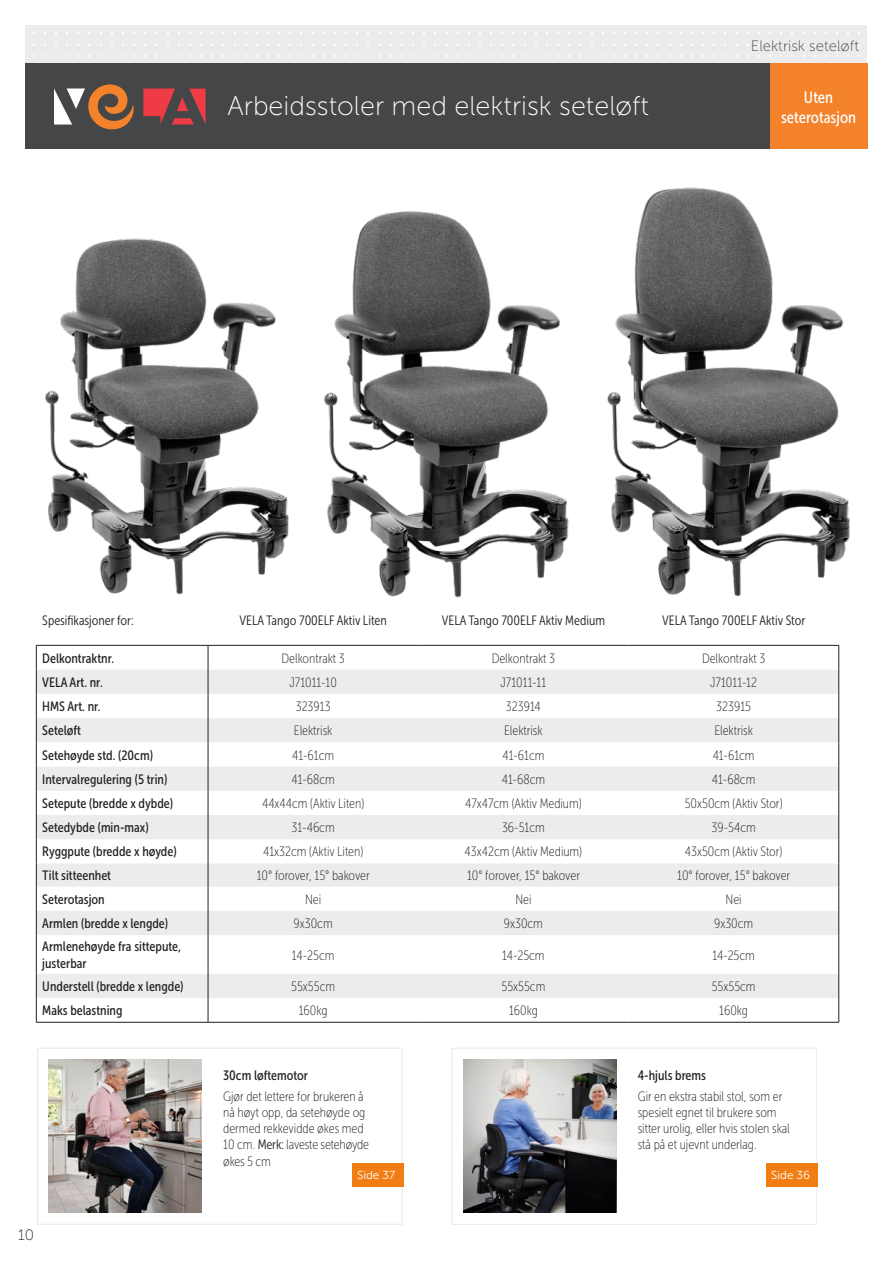
<style>
.page{position:relative;width:893px;height:1263px;background:#fff}
.page>*{position:absolute;margin:0;border:0;box-sizing:border-box;transform-origin:0 0}
.Rubrik{font:27px "Museo Sans 100";color:#fff}
.t1{font:16.5px "Museo Sans Cond 500";color:#fff}
.Sidehovede{font:15px "Museo Sans 100";color:#454647}
.t2{font:15px "Museo Sans 100";color:#231f20}
.Table-brød-text{font:13.5px/16.2px "Museo Sans Cond 100";color:#231f20}
.Table-brød-text-2{font:13.5px/16.5px "Museo Sans Cond 500";color:#231f20}
.Table-brød-text-3{font:13.5px "Museo Sans Cond 300";color:#231f20}
.t3{font:11.7px "Museo Sans 300";color:#fff}
.s1{font-family:"Museo Sans Cond 300"}
</style>
<div class="page">
<div style="left:26px;top:26px;width:841px;height:38px;background:#ececee"></div>
<div style="left:26px;top:64px;width:744px;height:85px;background:#454647"></div>
<img style="left:45px;top:238px;width:244px;height:357px">
<img style="left:323px;top:211px;width:246px;height:387px">
<img style="left:607px;top:187px;width:243px;height:410px">
<svg style="left:143px;top:89px;width:63px;height:36px"></svg>
<svg style="left:54px;top:84px;width:80px;height:45px"></svg>
<div style="left:770px;top:64px;width:97px;height:85px;background:#f4822b"></div>
<div style="left:37px;top:1048px;width:366px;height:177px;border:1px solid #ececee"></div>
<img style="left:49px;top:1059px;width:153px;height:154px">
<div style="left:352px;top:1163px;width:52px;height:23px;background:#f07e14"></div>
<svg style="left:37px;top:935px;width:801px;height:63px"></svg>
<hr style="left:838px;top:935px;width:1px;height:39px;background:#231f20">
<svg style="left:838px;top:974px;width:1px;height:48px"></svg>
<hr style="left:36px;top:935px;width:1px;height:39px;background:#231f20">
<hr style="left:208px;top:935px;width:1px;height:39px;background:#231f20">
<svg style="left:36px;top:974px;width:1px;height:48px"></svg>
<svg style="left:208px;top:974px;width:1px;height:48px"></svg>
<svg style="left:36px;top:645px;width:803px;height:290px"></svg>
<hr style="left:36px;top:1022px;width:172px;height:1px;background:#231f20">
<hr style="left:208px;top:1022px;width:210px;height:1px;background:#231f20">
<hr style="left:418px;top:1022px;width:210px;height:1px;background:#231f20">
<hr style="left:628px;top:1022px;width:211px;height:1px;background:#231f20">
<div style="left:451px;top:1048px;width:366px;height:177px;border:1px solid #ececee"></div>
<img style="left:463px;top:1059px;width:153px;height:153px">
<div style="left:766px;top:1163px;width:52px;height:23px;background:#f07e14"></div>
<p class="Sidehovede" style="left:751px;top:37px;width:110px">Elektrisk seteløft</p>
<p class="Rubrik" style="left:228px;top:92px;width:423px">Arbeidsstoler med elektrisk seteløft</p>
<p class="t1" style="left:804px;top:89px;width:31px">Uten</p>
<p class="t1" style="left:781px;top:108px;width:77px">seterotasjon</p>
<p class="Table-brød-text-3" style="left:42px;top:613px;width:93px">Spesifikasjoner for:</p>
<p class="Table-brød-text-3" style="left:240px;top:613px;width:149px">VELA Tango 700ELF Aktiv Liten</p>
<p class="Table-brød-text-3" style="left:442px;top:613px;width:165px">VELA Tango 700ELF Aktiv Medium</p>
<p class="Table-brød-text-3" style="left:662px;top:613px;width:145px">VELA Tango 700ELF Aktiv Stor</p>
<p class="Table-brød-text-2" style="left:42px;top:650px;width:73px">Delkontraktnr.</p>
<p class="Table-brød-text" style="left:281px;top:650px;width:65px">Delkontrakt 3</p>
<p class="Table-brød-text" style="left:492px;top:650px;width:65px">Delkontrakt 3</p>
<p class="Table-brød-text" style="left:702px;top:650px;width:65px">Delkontrakt 3</p>
<p class="Table-brød-text-2" style="left:42px;top:674px;width:62px">VELA Art. nr.</p>
<p class="Table-brød-text" style="left:289px;top:674px;width:49px">J71011-10</p>
<p class="Table-brød-text" style="left:500px;top:674px;width:47px">J71011-11</p>
<p class="Table-brød-text" style="left:710px;top:674px;width:48px">J71011-12</p>
<p class="Table-brød-text-2" style="left:42px;top:698px;width:60px">HMS Art. nr.</p>
<p class="Table-brød-text" style="left:296px;top:698px;width:36px">323913</p>
<p class="Table-brød-text" style="left:506px;top:698px;width:36px">323914</p>
<p class="Table-brød-text" style="left:716px;top:698px;width:36px">323915</p>
<p class="Table-brød-text-2" style="left:42px;top:722px;width:40px">Seteløft</p>
<p class="Table-brød-text" style="left:294px;top:723px;width:40px">Elektrisk</p>
<p class="Table-brød-text" style="left:504px;top:723px;width:40px">Elektrisk</p>
<p class="Table-brød-text" style="left:714px;top:723px;width:40px">Elektrisk</p>
<p class="Table-brød-text-2" style="left:42px;top:747px;width:112px">Setehøyde std. (20cm)</p>
<p class="Table-brød-text" style="left:292px;top:747px;width:43px">41-61cm</p>
<p class="Table-brød-text" style="left:502px;top:747px;width:43px">41-61cm</p>
<p class="Table-brød-text" style="left:713px;top:747px;width:43px">41-61cm</p>
<p class="Table-brød-text-2" style="left:42px;top:771px;width:127px">Intervalregulering (5 trin)</p>
<p class="Table-brød-text" style="left:291px;top:771px;width:45px">41-68cm</p>
<p class="Table-brød-text" style="left:502px;top:771px;width:45px">41-68cm</p>
<p class="Table-brød-text" style="left:712px;top:771px;width:45px">41-68cm</p>
<p class="Table-brød-text-2" style="left:42px;top:795px;width:132px">Setepute (bredde x dybde)</p>
<p class="Table-brød-text" style="left:262px;top:795px;width:104px">44x44cm (Aktiv Liten)</p>
<p class="Table-brød-text" style="left:465px;top:795px;width:118px">47x47cm (Aktiv Medium)</p>
<p class="Table-brød-text" style="left:685px;top:795px;width:99px">50x50cm (Aktiv Stor)</p>
<p class="Table-brød-text-2" style="left:42px;top:819px;width:108px">Setedybde (min-max)</p>
<p class="Table-brød-text" style="left:292px;top:820px;width:45px">31-46cm</p>
<p class="Table-brød-text" style="left:502px;top:820px;width:44px">36-51cm</p>
<p class="Table-brød-text" style="left:712px;top:820px;width:46px">39-54cm</p>
<p class="Table-brød-text-2" style="left:42px;top:844px;width:136px">Ryggpute (bredde x høyde)</p>
<p class="Table-brød-text" style="left:263px;top:844px;width:102px">41x32cm (Aktiv Liten)</p>
<p class="Table-brød-text" style="left:465px;top:844px;width:119px">43x42cm (Aktiv Medium)</p>
<p class="Table-brød-text" style="left:685px;top:844px;width:99px">43x50cm (Aktiv Stor)</p>
<p class="Table-brød-text-2" style="left:42px;top:867px;width:70px">Tilt sitteenhet</p>
<p class="Table-brød-text" style="left:257px;top:867px;width:115px">10° forover, 15° bakover</p>
<p class="Table-brød-text" style="left:467px;top:867px;width:115px">10° forover, 15° bakover</p>
<p class="Table-brød-text" style="left:677px;top:867px;width:115px">10° forover, 15° bakover</p>
<p class="Table-brød-text-2" style="left:42px;top:891px;width:64px">Seterotasjon</p>
<p class="Table-brød-text" style="left:305px;top:891px;width:18px">Nei</p>
<p class="Table-brød-text" style="left:515px;top:891px;width:18px">Nei</p>
<p class="Table-brød-text" style="left:726px;top:891px;width:18px">Nei</p>
<p class="Table-brød-text-2" style="left:42px;top:915px;width:127px">Armlen (bredde x lengde)</p>
<p class="Table-brød-text" style="left:294px;top:915px;width:41px">9x30cm</p>
<p class="Table-brød-text" style="left:504px;top:915px;width:41px">9x30cm</p>
<p class="Table-brød-text" style="left:714px;top:915px;width:41px">9x30cm</p>
<p class="Table-brød-text-2" style="left:42px;top:938px;width:140px">Armlenehøyde fra sittepute, justerbar</p>
<p class="Table-brød-text" style="left:292px;top:947px;width:44px">14-25cm</p>
<p class="Table-brød-text" style="left:502px;top:947px;width:44px">14-25cm</p>
<p class="Table-brød-text" style="left:712px;top:947px;width:44px">14-25cm</p>
<p class="Table-brød-text-2" style="left:42px;top:978px;width:143px">Understell (bredde x lengde)</p>
<p class="Table-brød-text" style="left:291px;top:978px;width:45px">55x55cm</p>
<p class="Table-brød-text" style="left:501px;top:978px;width:45px">55x55cm</p>
<p class="Table-brød-text" style="left:712px;top:978px;width:45px">55x55cm</p>
<p class="Table-brød-text-2" style="left:42px;top:1002px;width:82px">Maks belastning</p>
<p class="Table-brød-text" style="left:299px;top:1003px;width:30px">160kg</p>
<p class="Table-brød-text" style="left:509px;top:1003px;width:30px">160kg</p>
<p class="Table-brød-text" style="left:719px;top:1003px;width:30px">160kg</p>
<p class="t2" style="left:18px;top:1227px;width:17px">10</p>
<p class="Table-brød-text-2" style="left:223px;top:1067px;width:86px">30cm løftemotor</p>
<p class="Table-brød-text" style="left:223px;top:1088px;width:147px">Gjør det lettere for brukeren å nå høyt opp, da setehøyde og dermed rekkevidde økes med<br>10 cm. <span class="s1">Merk:</span> laveste setehøyde økes 5 cm</p>
<p class="t3" style="left:357px;top:1169px;width:39px">Side 37</p>
<p class="Table-brød-text-2" style="left:638px;top:1067px;width:70px">4-hjuls brems</p>
<p class="Table-brød-text" style="left:638px;top:1088px;width:154px">Gir en ekstra stabil stol, som er spesielt egnet til brukere som sitter urolig, eller hvis stolen skal stå på et ujevnt underlag.</p>
<p class="t3" style="left:771px;top:1169px;width:40px">Side 36</p>
</div>
